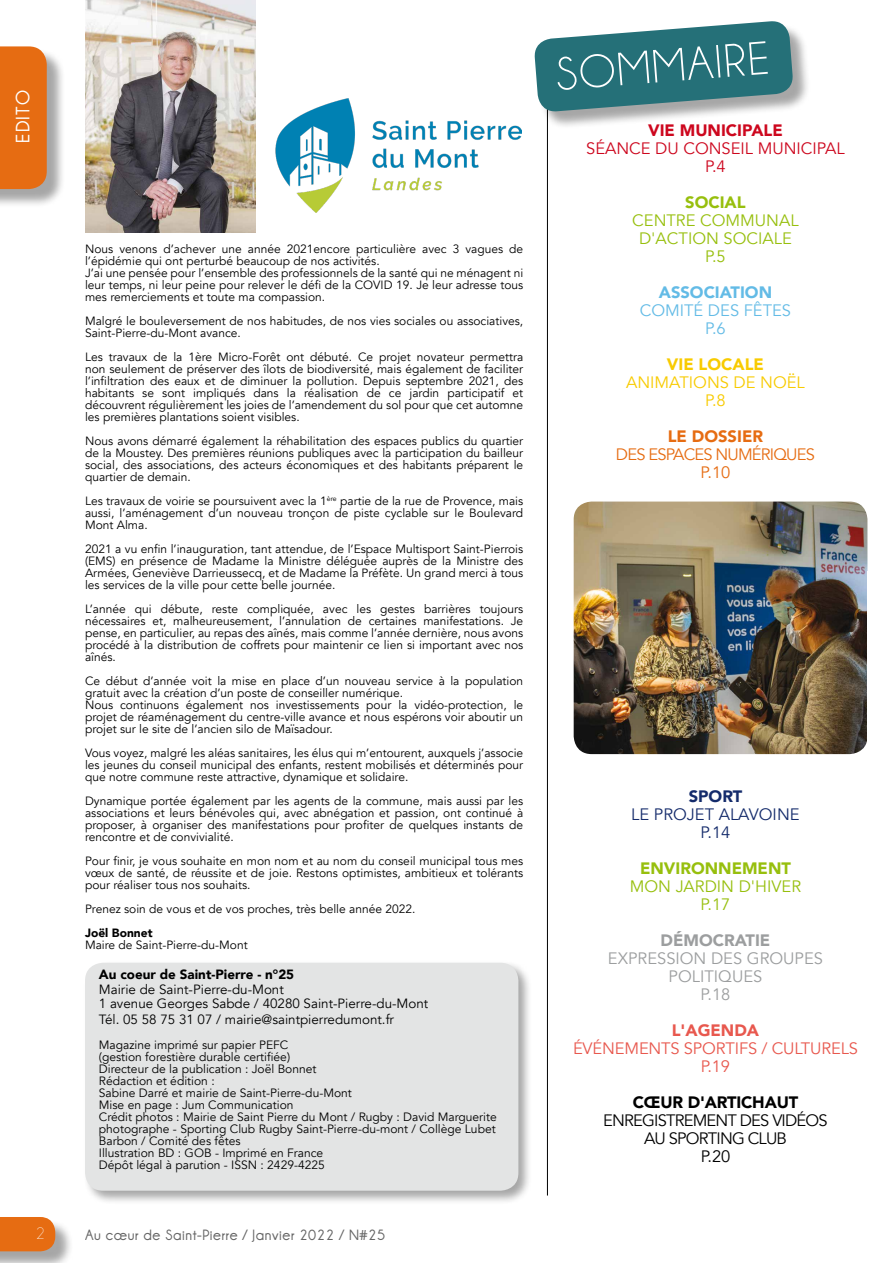
<style>
.page{position:relative;width:893px;height:1263px;background:#fff}
.page>*{position:absolute;margin:0;border:0;box-sizing:border-box;transform-origin:0 0}
.t1{font:47.1px "Champagne&Limousines";color:#fff}
.t2{font:700 19.5px "Champagne&Limousines";letter-spacing:.07em;color:#fff}
.t3{font:16.5px/18px "Avenir";color:#97bf0d;text-align:center}
.t4{font:16.5px/18px "Avenir";letter-spacing:-.05em;color:#000;text-align:center}
.t5{font:16.5px/18px "Avenir";color:#9c9e9f;text-align:center}
.t6{font:16.5px/18px "Avenir";letter-spacing:-.01em;color:#e8584e;text-align:center}
.t7{font:16.5px/18px "Avenir";color:#cd071e;text-align:center}
.t8{font:16.5px/18px "Avenir";letter-spacing:-.05em;color:#e66c12;text-align:center}
.t9{font:16.5px/18px "Avenir";color:#142b6b;text-align:center}
.t10{font:900 16.5px "Avenir";color:#97bf0d}
.t11{font:16.5px/18px "Avenir";color:#f8cb00;text-align:center}
.t12{font:16.5px/18px "Avenir";color:#63bbe6;text-align:center}
.t13{font:900 16.5px "Avenir";letter-spacing:-.01em;color:#000}
.t14{font:900 16.5px "Avenir";color:#cd071e}
.t15{font:900 16.5px "Avenir";color:#63bbe6}
.t16{font:900 16.5px "Avenir";color:#9c9e9f}
.t17{font:900 16.5px "Avenir";color:#f8cb00}
.t18{font:900 16.5px "Avenir";color:#e66c12}
.t19{font:900 16.5px "Avenir";color:#e8584e}
.t20{font:900 16.5px "Avenir";color:#142b6b}
.t21{font:100 16.5px "Leaner";color:#fff}
.t22{font:700 15px "Champagne&Limousines";letter-spacing:.04em;color:#000}
.t23{font:13.35px/14.7px "Avenir";color:#000}
.t24{font:900 13.35px "Avenir";color:#000}
.t25{font:12px/12px "Avenir";color:#000;text-align:justify}
.t26{font:900 12px "Avenir";color:#000}
</style>
<div class="page">
<div style="left:0;top:1219px;width:74px;height:44px;background:#000;opacity:.35"></div>
<div style="left:0;top:1217px;width:55px;height:34px;background:#e66c12"></div>
<div style="left:0;top:49px;width:66px;height:159px;background:#000;opacity:.35"></div>
<div style="left:0;top:46px;width:47px;height:143px;background:#e66c12"></div>
<div style="left:83px;top:960px;width:450px;height:245px;background:#000;opacity:.35"></div>
<div style="left:85px;top:963px;width:433px;height:228px;background:#e3e4e4;border-radius:18px"></div>
<hr style="left:547px;top:99px;width:1px;height:1096px;background:#000">
<div style="left:537px;top:24px;width:274px;height:106px;background:#000;opacity:.35"></div>
<svg style="left:534px;top:21px;width:260px;height:92px;background:#4f898f"></svg>
<img style="left:85px;top:1px;width:171px;height:231px">
<img style="left:275px;top:98px;width:247px;height:114px">
<img style="left:574px;top:501px;width:293px;height:253px">
<h2 class="t2" style="left:12px;top:143px;width:54px;rotate:-90deg">EDITO</h2>
<h3 class="t21" style="left:36px;top:1225px;width:10px">2</h3>
<p class="t25" style="left:85px;top:243px;width:440px;text-align:left">Nous venons d’achever une année 2021encore particulière avec 3 vagues de l’épidémie qui ont perturbé beaucoup de nos activités.<br>J’ai une pensée pour l’ensemble des professionnels de la santé qui ne ménagent ni leur temps, ni leur peine pour relever le défi de la COVID 19. Je leur adresse tous mes remerciements et toute ma compassion.</p>
<p class="t25" style="left:85px;top:315px;width:440px">Malgré le bouleversement de nos habitudes, de nos vies sociales ou associatives,<br>Saint-Pierre-du-Mont avance.</p>
<p class="t25" style="left:85px;top:351px;width:440px">Les travaux de la 1ère Micro-Forêt ont débuté. Ce projet novateur permettra non seulement de préserver des îlots de biodiversité, mais également de faciliter l’infiltration des eaux et de diminuer la pollution. Depuis septembre 2021, des habitants se sont impliqués dans la réalisation de ce jardin participatif et découvrent régulièrement les joies de l’amendement du sol pour que cet automne les premières plantations soient visibles.</p>
<p class="t25" style="left:85px;top:435px;width:440px">Nous avons démarré également la réhabilitation des espaces publics du quartier de la Moustey. Des premières réunions publiques avec la participation du bailleur social, des associations, des acteurs économiques et des habitants préparent le quartier de demain.</p>
<p class="t25" style="left:85px;top:495px;width:440px">Les travaux de voirie se poursuivent avec la 1<sup>ère</sup> partie de la rue de Provence, mais aussi, l’aménagement d’un nouveau tronçon de piste cyclable sur le Boulevard Mont Alma.</p>
<p class="t25" style="left:85px;top:543px;width:440px">2021 a vu enfin l’inauguration, tant attendue, de l’Espace Multisport Saint-Pierrois (EMS) en présence de Madame la Ministre déléguée auprès de la Ministre des Armées, Geneviève Darrieussecq, et de Madame la Préfète. Un grand merci à tous les services de la ville pour cette belle journée.</p>
<p class="t25" style="left:85px;top:603px;width:440px">L’année qui débute, reste compliquée, avec les gestes barrières toujours nécessaires et, malheureusement, l’annulation de certaines manifestations. Je pense, en particulier, au repas des aînés, mais comme l’année dernière, nous avons procédé à la distribution de coffrets pour maintenir ce lien si important avec nos aînés.</p>
<p class="t25" style="left:85px;top:675px;width:440px;text-align:left">Ce début d’année voit la mise en place d’un nouveau service à la population gratuit avec la création d’un poste de conseiller numérique.<br>Nous continuons également nos investissements pour la vidéo-protection, le projet de réaménagement du centre-ville avance et nous espérons voir aboutir un projet sur le site de l’ancien silo de Maïsadour.</p>
<p class="t25" style="left:85px;top:747px;width:440px">Vous voyez, malgré les aléas sanitaires, les élus qui m’entourent, auxquels j’associe les jeunes du conseil municipal des enfants, restent mobilisés et déterminés pour que notre commune reste attractive, dynamique et solidaire.</p>
<p class="t25" style="left:85px;top:795px;width:440px">Dynamique portée également par les agents de la commune, mais aussi par les associations et leurs bénévoles qui, avec abnégation et passion, ont continué à proposer, à organiser des manifestations pour profiter de quelques instants de rencontre et de convivialité.</p>
<p class="t25" style="left:85px;top:855px;width:440px">Pour finir, je vous souhaite en mon nom et au nom du conseil municipal tous mes vœux de santé, de réussite et de joie. Restons optimistes, ambitieux et tolérants pour réaliser tous nos souhaits.</p>
<p class="t25" style="left:85px;top:903px;width:332px">Prenez soin de vous et de vos proches, très belle année 2022.</p>
<p class="t26" style="left:85px;top:922px;width:69px">Joël Bonnet</p>
<p class="t25" style="left:85px;top:939px;width:164px">Maire de Saint-Pierre-du-Mont</p>
<p class="t24" style="left:99px;top:963px;width:197px">Au coeur de Saint-Pierre - n°25</p>
<p class="t23" style="left:99px;top:982px;width:331px">Mairie de Saint-Pierre-du-Mont<br>1 avenue Georges Sabde / 40280 Saint-Pierre-du-Mont</p>
<p class="t23" style="left:99px;top:1013px;width:297px">Tél. 05 58 75 31 07 / mairie@saintpierredumont.fr</p>
<p class="t25" style="left:99px;top:1039px;width:400px;text-align:left">Magazine imprimé sur papier PEFC<br>(gestion forestière durable certifiée)<br>Directeur de la publication : Joël Bonnet<br>Rédaction et édition :<br>Sabine Darré et mairie de Saint-Pierre-du-Mont<br>Mise en page : Jum Communication<br>Crédit photos : Mairie de Saint Pierre du Mont / Rugby : David Marguerite photographe - Sporting Club Rugby Saint-Pierre-du-mont / Collège Lubet Barbon / Comité des fêtes<br>Illustration BD : GOB - Imprimé en France<br>Dépôt légal à parution - ISSN : 2429-4225</p>
<p class="t22" style="left:85px;top:1226px;width:302px">Au cœur de Saint-Pierre / Janvier 2022 / N#25</p>
<h1 class="t1" style="left:554px;top:47px;width:216px;rotate:-4deg">SOMMAIRE</h1>
<h3 class="t14" style="left:648px;top:116px;width:136px">VIE MUNICIPALE</h3>
<h3 class="t7" style="left:586px;top:139px;width:260px">SÉANCE DU CONSEIL MUNICIPAL<br>P.4</h3>
<h3 class="t10" style="left:685px;top:188px;width:62px">SOCIAL</h3>
<h3 class="t3" style="left:632px;top:211px;width:168px">CENTRE COMMUNAL<br>D'ACTION SOCIALE<br>P.5</h3>
<h3 class="t15" style="left:659px;top:278px;width:115px">ASSOCIATION</h3>
<h3 class="t12" style="left:640px;top:301px;width:153px">COMITÉ DES FÊTES<br>P.6</h3>
<h3 class="t17" style="left:667px;top:350px;width:99px">VIE LOCALE</h3>
<h3 class="t11" style="left:626px;top:373px;width:180px">ANIMATIONS DE NOËL<br>P.8</h3>
<h3 class="t18" style="left:668px;top:422px;width:97px">LE DOSSIER</h3>
<h3 class="t8" style="left:616px;top:445px;width:200px">DES ESPACES NUMÉRIQUES<br>P.10</h3>
<h3 class="t20" style="left:689px;top:782px;width:55px">SPORT</h3>
<h3 class="t9" style="left:631px;top:805px;width:170px">LE PROJET ALAVOINE<br>P.14</h3>
<h3 class="t10" style="left:640px;top:854px;width:152px">ENVIRONNEMENT</h3>
<h3 class="t3" style="left:630px;top:877px;width:173px">MON JARDIN D'HIVER<br>P.17</h3>
<h3 class="t16" style="left:661px;top:926px;width:111px">DÉMOCRATIE</h3>
<h3 class="t5" style="left:608px;top:949px;width:217px">EXPRESSION DES GROUPES<br>POLITIQUES<br>P.18</h3>
<h3 class="t19" style="left:672px;top:1016px;width:89px">L'AGENDA</h3>
<h3 class="t6" style="left:573px;top:1040px;width:286px">ÉVÉNEMENTS SPORTIFS / CULTURELS<br>P.19</h3>
<h3 class="t13" style="left:633px;top:1088px;width:167px">CŒUR D'ARTICHAUT</h3>
<h3 class="t4" style="left:603px;top:1112px;width:226px">ENREGISTREMENT DES VIDÉOS<br>AU SPORTING CLUB<br>P.20</h3>
</div>
